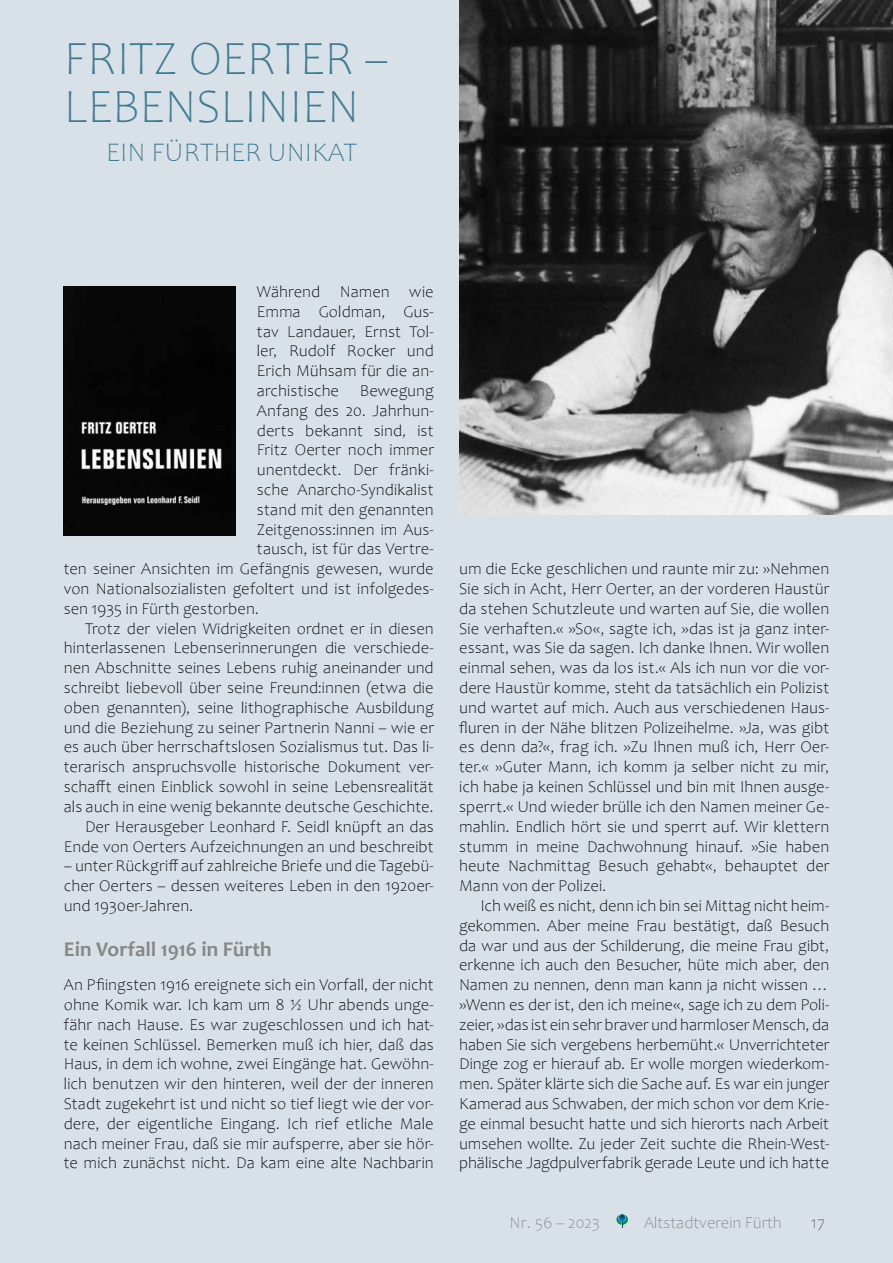
<style>
.page{position:relative;width:893px;height:1263px;background:#d8e1e8}
.page>*{position:absolute;margin:0;border:0;box-sizing:border-box;transform-origin:0 0}
.t1{font:300 48px/48px "Candara";color:#3e7b92}
.t2{font:300 27px "Candara";color:#3e7b92}
.t3{font:700 21px "Candara";color:#878787}
.t4{font:300 16.5px/19.8px "Candara";letter-spacing:.005em;color:#000;text-align:justify}
.t5{font:300 16.5px "Candara";color:#878787}
.t6{font:300 16.5px "Candara";color:#646363}
</style>
<div class="page">
<svg style="left:617px;top:1214px;width:11px;height:13px"></svg>
<img style="left:459px;top:0;width:434px;height:515px">
<img style="left:64px;top:287px;width:172px;height:249px">
<h1 class="t1" style="left:64px;top:36px;width:326px">FRITZ OERTER –<br>LEBENSLINIEN</h1>
<h2 class="t2" style="left:106px;top:138px;width:252px">EIN FÜRTHER UNIKAT</h2>
<p class="t4" style="left:257px;top:282px;width:178px">Während Namen wie Emma Goldman, Gus&shy;tav Landauer, Ernst Tol&shy;ler, Rudolf Rocker und Erich Mühsam für die an&shy;archistische</p>
<p class="t4" style="left:360px;top:381px;width:75px">Bewegung</p>
<p class="t4" style="left:257px;top:401px;width:178px">Anfang des 20. Jahrhun-</p>
<p class="t4" style="left:257px;top:421px;width:178px">derts bekannt sind, ist</p>
<p class="t4" style="left:257px;top:440px;width:178px">Fritz Oerter noch immer</p>
<p class="t4" style="left:257px;top:460px;width:178px">unentdeckt. Der fränki-</p>
<p class="t4" style="left:257px;top:480px;width:178px">sche Anarcho-Syndikalist</p>
<p class="t4" style="left:257px;top:500px;width:178px">stand mit den genannten</p>
<p class="t4" style="left:257px;top:520px;width:178px">Zeitgenoss:innen im Aus-</p>
<p class="t4" style="left:257px;top:539px;width:178px">tausch, ist für das Vertre-</p>
<p class="t4" style="left:64px;top:559px;width:371px">ten seiner Ansichten im Gefängnis gewesen, wurde</p>
<p class="t4" style="left:64px;top:579px;width:371px">von Nationalsozialisten gefoltert und ist infolgedes-</p>
<p class="t4" style="left:64px;top:599px;width:197px">sen 1935 in Fürth gestorben.</p>
<p class="t4" style="left:85px;top:619px;width:350px">Trotz der vielen Widrigkeiten ordnet er in diesen</p>
<p class="t4" style="left:64px;top:638px;width:371px">hinterlassenen Lebenserinnerungen die verschiede-</p>
<p class="t4" style="left:64px;top:658px;width:371px">nen Abschnitte seines Lebens ruhig aneinander und</p>
<p class="t4" style="left:64px;top:678px;width:371px">schreibt liebevoll über seine Freund:innen (etwa die</p>
<p class="t4" style="left:64px;top:698px;width:371px">oben genannten), seine lithographische Ausbildung</p>
<p class="t4" style="left:64px;top:718px;width:371px">und die Beziehung zu seiner Partnerin Nanni – wie er</p>
<p class="t4" style="left:64px;top:737px;width:371px">es auch über herrschaftslosen Sozialismus tut. Das li-</p>
<p class="t4" style="left:64px;top:757px;width:371px">terarisch anspruchsvolle historische Dokument ver-</p>
<p class="t4" style="left:64px;top:777px;width:371px">schafft einen Einblick sowohl in seine Lebensrealität</p>
<p class="t4" style="left:64px;top:797px;width:371px">als auch in eine wenig bekannte deutsche Geschichte.</p>
<p class="t4" style="left:85px;top:817px;width:350px">Der Herausgeber Leonhard F. Seidl knüpft an das</p>
<p class="t4" style="left:64px;top:836px;width:371px">Ende von Oerters Aufzeichnungen an und beschreibt</p>
<p class="t4" style="left:64px;top:856px;width:371px">– unter Rückgriff auf zahlreiche Briefe und die Tagebü&shy;cher Oerters – dessen weiteres Leben in den 1920er&shy;und 1930er-Jahren.</p>
<p class="t3" style="left:64px;top:936px;width:210px">Ein Vorfall 1916 in Fürth</p>
<p class="t4" style="left:64px;top:975px;width:371px">An Pfiingsten 1916 ereignete sich ein Vorfall, der nicht ohne Komik war. Ich kam um 8 ½ Uhr abends unge&shy;fähr nach Hause. Es war zugeschlossen und ich hat&shy;te keinen Schlüssel. Bemerken muß ich hier, daß das Haus, in dem ich wohne, zwei Eingänge hat. Gewöhn&shy;lich benutzen wir den hinteren, weil der der inneren Stadt zugekehrt ist und nicht so tief liegt wie der vor&shy;dere, der eigentliche Eingang. Ich rief etliche Male nach meiner Frau, daß sie mir aufsperre, aber sie hör&shy;te mich zunächst nicht. Da kam eine alte Nachbarin</p>
<p class="t4" style="left:459px;top:559px;width:371px">um die Ecke geschlichen und raunte mir zu: »Nehmen Sie sich in Acht, Herr Oerter, an der vorderen Haustür da stehen Schutzleute und warten auf Sie, die wollen Sie verhaften.« »So«, sagte ich, »das ist ja ganz inter&shy;essant, was Sie da sagen. Ich danke Ihnen. Wir wollen einmal sehen, was da los ist.« Als ich nun vor die vor&shy;dere Haustür komme, steht da tatsächlich ein Polizist und wartet auf mich. Auch aus verschiedenen Haus&shy;fluren in der Nähe blitzen Polizeihelme. »Ja, was gibt es denn da?«, frag ich. »Zu Ihnen muß ich, Herr Oer&shy;ter.« »Guter Mann, ich komm ja selber nicht zu mir, ich habe ja keinen Schlüssel und bin mit Ihnen ausge&shy;sperrt.« Und wieder brülle ich den Namen meiner Ge&shy;mahlin. Endlich hört sie und sperrt auf. Wir klettern stumm in meine Dachwohnung hinauf. »Sie haben heute Nachmittag Besuch gehabt«, behauptet der Mann von der Polizei.</p>
<p class="t4" style="left:459px;top:896px;width:371px;text-indent:21px">Ich weiß es nicht, denn ich bin sei Mittag nicht heim&shy;gekommen. Aber meine Frau bestätigt, daß Besuch da war und aus der Schilderung, die meine Frau gibt, erkenne ich auch den Besucher, hüte mich aber, den Namen zu nennen, denn man kann ja nicht wissen … »Wenn es der ist, den ich meine«, sage ich zu dem Poli&shy;zeier, »das ist ein sehr braver und harmloser Mensch, da haben Sie sich vergebens herbemüht.« Unverrichteter Dinge zog er hierauf ab. Er wolle morgen wiederkom&shy;men. Später klärte sich die Sache auf. Es war ein junger Kamerad aus Schwaben, der mich schon vor dem Krie&shy;ge einmal besucht hatte und sich hierorts nach Arbeit umsehen wollte. Zu jeder Zeit suchte die Rhein-West&shy;phälische Jagdpulverfabrik gerade Leute und ich hatte</p>
<p class="t5" style="left:510px;top:1213px;width:92px">Nr. 56 – 2023</p>
<p class="t5" style="left:644px;top:1213px;width:139px">Altstadtverein Fürth</p>
<p class="t6" style="left:811px;top:1213px;width:15px">17</p>
</div>
